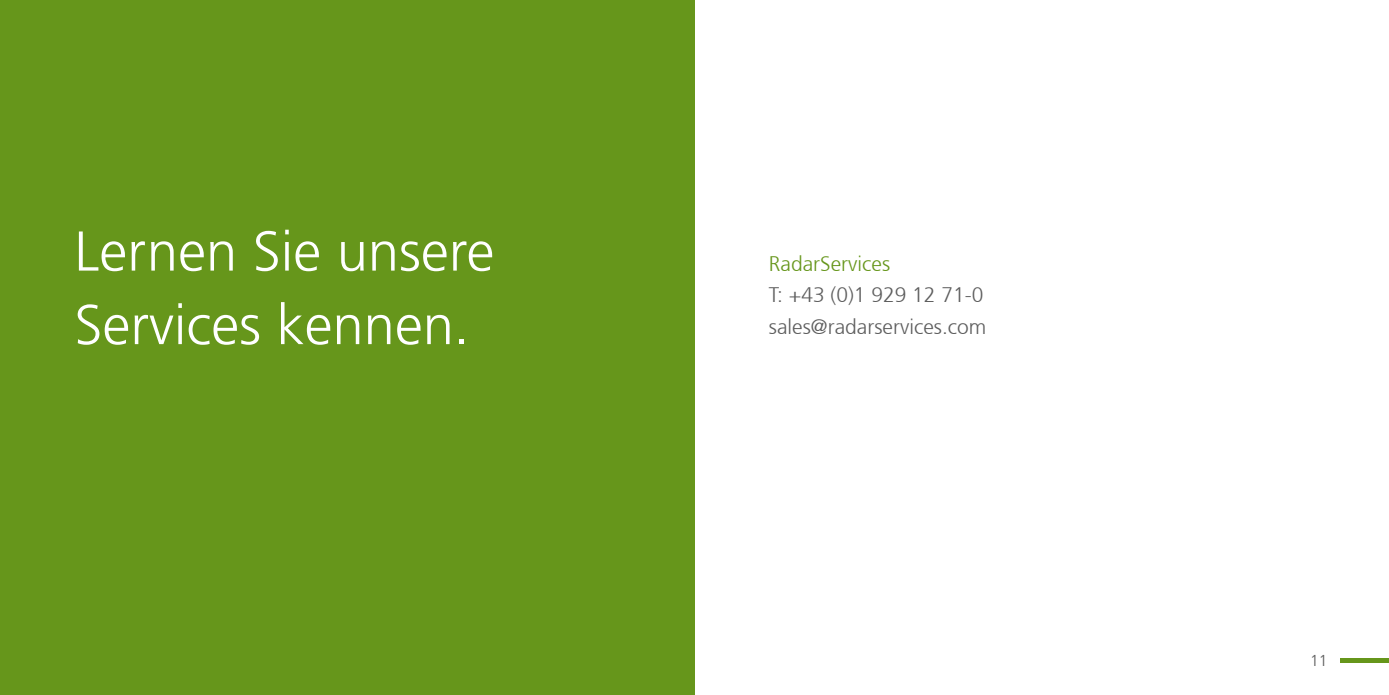
<style>
.page{position:relative;width:1389px;height:695px;background:#fff}
.page>*{position:absolute;margin:0;border:0;box-sizing:border-box;transform-origin:0 0}
.t1{font:300 56px/73.5px "Frutiger 45";color:#fff}
.t2{font:300 21px/31.5px "Frutiger 45";color:#5d5d5d}
.t3{font:300 21px "Frutiger 45";color:#66961b}
.t4{font:300 15.75px "Frutiger 45";color:#5d5d5d}
</style>
<div class="page">
<div style="left:1340px;top:658px;width:49px;height:5px;background:#66961b"></div>
<div style="left:0;top:0;width:694px;height:694px;background:#66961b"></div>
<h1 class="t1" style="left:74px;top:215px;width:422px">Lernen Sie unsere<br>Services kennen.</h1>
<p class="t3" style="left:769px;top:251px;width:123px">RadarServices</p>
<p class="t2" style="left:769px;top:279px;width:219px">T: +43 (0)1 929 12 71-0 sales@radarservices.com</p>
<p class="t4" style="left:1310px;top:651px;width:19px">11</p>
</div>
